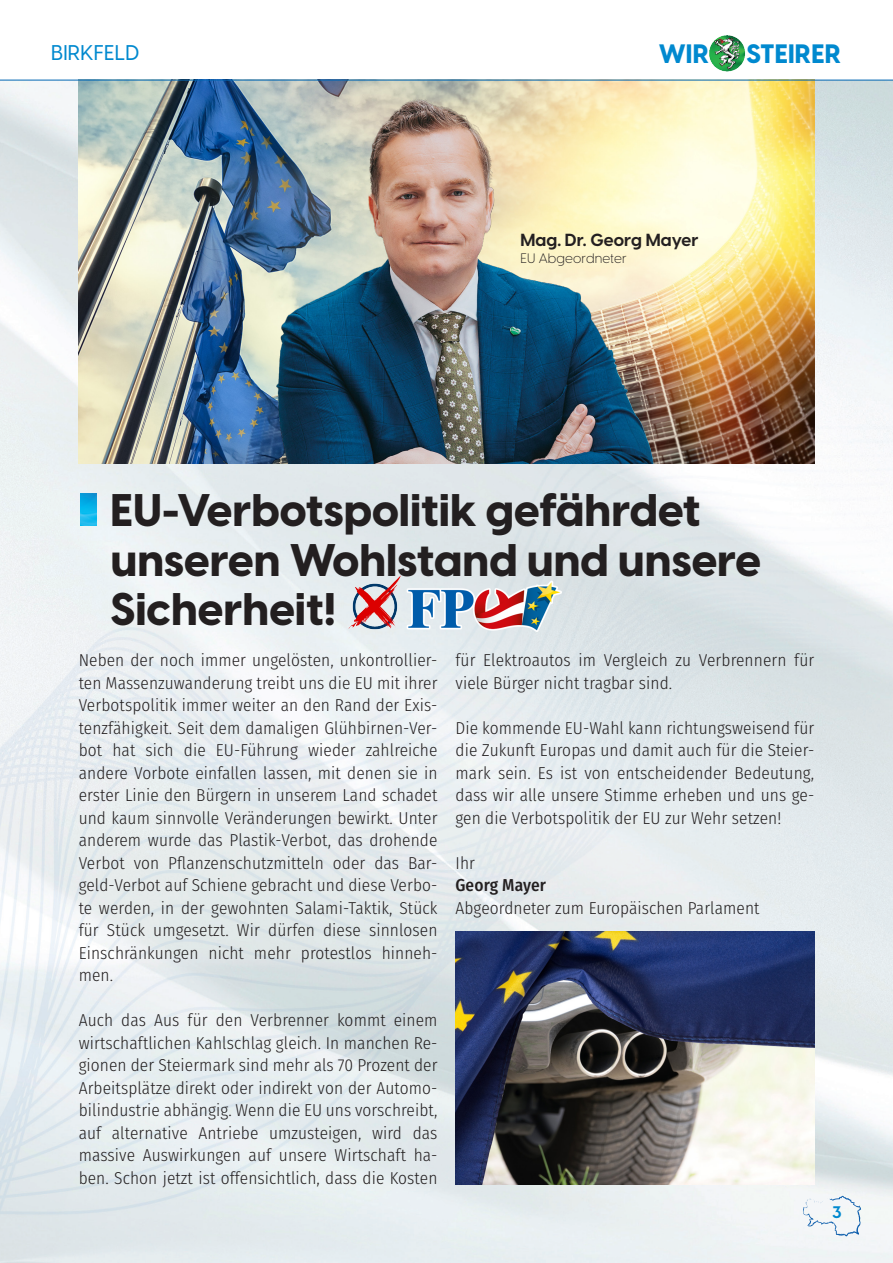
<style>
.page{position:relative;width:893px;height:1263px;background:#fff}
.page>*{position:absolute;margin:0;border:0;box-sizing:border-box;transform-origin:0 0}
.t1{font:800 45px/49.5px "Visby CF";color:#231f20}
.t2{font:800 26.25px "Visby CF";letter-spacing:.01em;color:#0089cf}
.t3{font:500 21px "Visby CF";letter-spacing:.01em;color:#0089cf}
.t4{font:300 17.25px/22.5px "Fira Sans Condensed";letter-spacing:.005em;color:#231f20;text-align:justify}
.t5{font:700 17.25px "Visby CF";letter-spacing:.005em;color:#231f20}
.t6{font:500 17.25px "Fira Sans Condensed";letter-spacing:.005em;color:#231f20}
.t7{font:700 16.5px "Visby CF";color:#0089cf}
.t8{font:300 13.5px "Visby CF";letter-spacing:.005em;color:#231f20}
</style>
<div class="page">
<img style="left:0;top:81px;width:893px;height:1182px">
<img style="left:81px;top:494px;width:15px;height:31px">
<img style="left:455px;top:931px;width:359px;height:254px">
<img style="left:79px;top:81px;width:735px;height:382px">
<img style="left:349px;top:568px;width:213px;height:63px">
<img style="left:215px;top:79px;width:470px;height:384px">
<img style="left:709px;top:36px;width:37px;height:36px">
<svg style="left:803px;top:1196px;width:58px;height:41px"></svg>
<hr style="left:0;top:80px;width:893px;height:1px;background:#0166b3">
<p class="t3" style="left:51px;top:40px;width:90px">BIRKFELD</p>
<h2 class="t2" style="left:659px;top:37px;width:52px">WIR</h2>
<h2 class="t2" style="left:747px;top:37px;width:96px">STEIRER</h2>
<p class="t5" style="left:520px;top:229px;width:180px">Mag. Dr. Georg Mayer</p>
<p class="t8" style="left:520px;top:248px;width:108px">EU Abgeordneter</p>
<h1 class="t1" style="left:111px;top:486px;width:652px">EU-Verbotspolitik gefährdet unseren Wohlstand und unsere<br>Sicherheit!</h1>
<p class="t4" style="left:79px;top:649px;width:360px">Neben der noch immer ungelösten, unkontrollier&shy;ten Massenzuwanderung treibt uns die EU mit ihrer Verbotspolitik immer weiter an den Rand der Exis&shy;tenzfähigkeit. Seit dem damaligen Glühbirnen-Ver&shy;bot hat sich die EU-Führung wieder zahlreiche andere Vorbote einfallen lassen, mit denen sie in erster Linie den Bürgern in unserem Land schadet und kaum sinnvolle Veränderungen bewirkt. Unter anderem wurde das Plastik-Verbot, das drohende Verbot von Pflanzenschutzmitteln oder das Bar&shy;geld-Verbot auf Schiene gebracht und diese Verbo&shy;te werden, in der gewohnten Salami-Taktik, Stück für Stück umgesetzt. Wir dürfen diese sinnlosen Einschränkungen nicht mehr protestlos hinneh&shy;men.</p>
<p class="t4" style="left:79px;top:1009px;width:360px">Auch das Aus für den Verbrenner kommt einem wirtschaftlichen Kahlschlag gleich. In manchen Re&shy;gionen der Steiermark sind mehr als 70 Prozent der Arbeitsplätze direkt oder indirekt von der Automo&shy;bilindustrie abhängig. Wenn die EU uns vorschreibt, auf alternative Antriebe umzusteigen, wird das massive Auswirkungen auf unsere Wirtschaft ha&shy;ben. Schon jetzt ist offensichtlich, dass die Kosten</p>
<p class="t4" style="left:455px;top:649px;width:360px">für Elektroautos im Vergleich zu Verbrennern für viele Bürger nicht tragbar sind.</p>
<p class="t4" style="left:455px;top:716px;width:360px">Die kommende EU-Wahl kann richtungsweisend für die Zukunft Europas und damit auch für die Steier&shy;mark sein. Es ist von entscheidender Bedeutung, dass wir alle unsere Stimme erheben und uns ge&shy;gen die Verbotspolitik der EU zur Wehr setzen!</p>
<p class="t4" style="left:455px;top:851px;width:21px">Ihr</p>
<p class="t6" style="left:455px;top:871px;width:92px">Georg Mayer</p>
<p class="t4" style="left:455px;top:896px;width:306px">Abgeordneter zum Europäischen Parlament</p>
<p class="t7" style="left:832px;top:1202px;width:11px">3</p>
</div>
